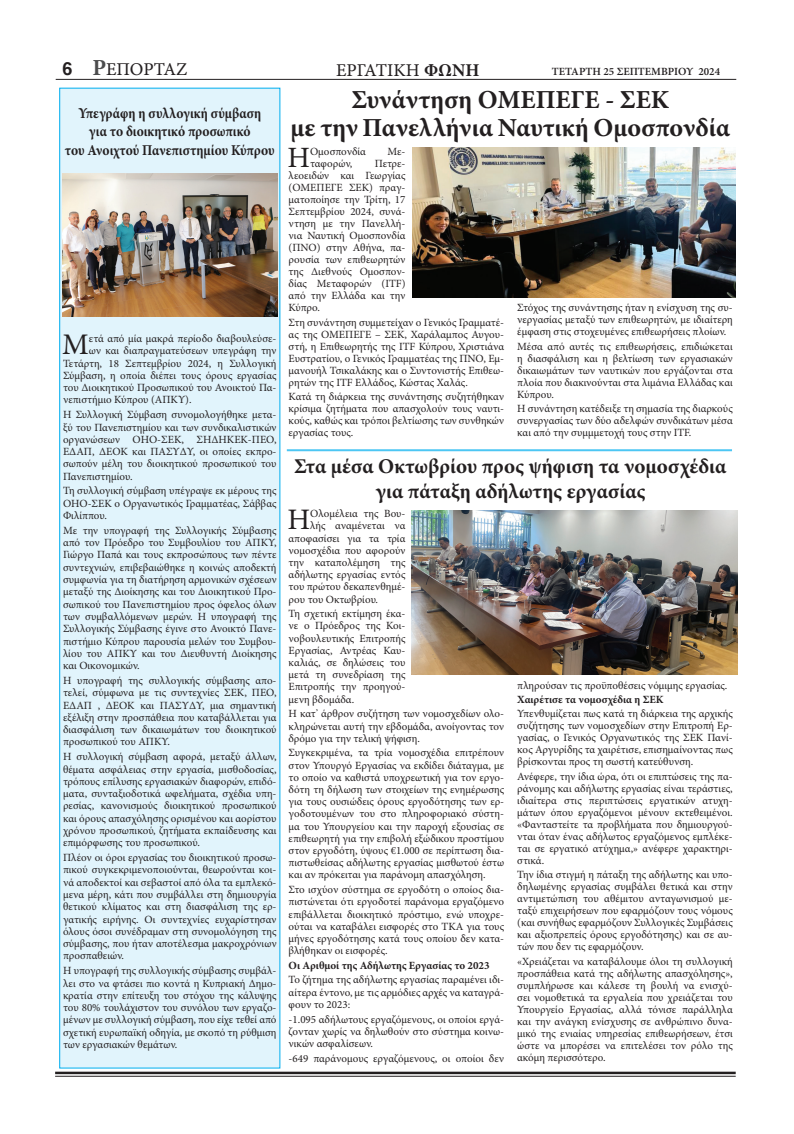
<style>
.page{position:relative;width:794px;height:1134px;background:#fff}
.page>*{position:absolute;margin:0;border:0;box-sizing:border-box;transform-origin:0 0}
.t1{font:29.9px "Minion Pro";color:#231f20}
.t2{font:29.8px "Minion Pro";color:#231f20}
.t3{font:29.5px "Minion Pro";color:#231f20}
.t4{font:700 26px "Minion Pro";color:#231f20}
.t5{font:700 21px "Minion Pro";color:#231f20}
.t6{font:18px "Minion Pro Capt";color:#231f20}
.t7{font:700 18px "Helvetica";color:#231f20}
.t8{font:700 15px "Minion Pro";color:#231f20;scale:.9 1}
.t9{font:11px/12px "Minion Pro";color:#231f20;text-align:justify}
.t10{font:700 11px "Minion Pro";color:#231f20}
.t11{font:600 11px "Minion Pro";color:#231f20}
.s1{font-family:"Minion Pro";font-weight:700;font-size:23px;color:#4b4c4d}
.s2{font-family:"Minion Pro";font-weight:700}
</style>
<div class="page">
<div style="left:60px;top:88px;width:220px;height:980px;background:#e1f4fc"></div>
<div style="left:59px;top:88px;width:221px;height:980px;border:1px solid #00aeef"></div>
<img style="left:62px;top:174px;width:216px;height:142px">
<img style="left:412px;top:147px;width:324px;height:151px">
<hr style="left:287px;top:449px;width:445px;height:2px;background:#00aeef">
<img style="left:411px;top:510px;width:326px;height:165px">
<hr style="left:55px;top:1072px;width:680px;height:2px;background:#231f20">
<hr style="left:55px;top:1076px;width:680px;height:1px;background:#231f20">
<hr style="left:56px;top:79px;width:680px;height:1px;background:#231f20">
<p class="t7" style="left:62px;top:58px;width:12px">6</p>
<p class="t6" style="left:92px;top:58px;width:96px"><span class="s1">Ρ</span>ΕΠΟΡΤΑΖ</p>
<p class="t6" style="left:336px;top:59px;width:145px">ΕΡΓΑΤΙΚΗ <span class="s2">ΦΩΝΗ</span></p>
<p class="t11" style="left:552px;top:64px;width:170px">ΤΕΤΑΡΤΗ 25 ΣΕΠΤΕΜΒΡΙΟΥ 2024</p>
<p class="t8" style="left:78px;top:103px;width:205px">Υπεγράφη η συλλογική σύμβαση</p>
<p class="t8" style="left:89px;top:121px;width:181px">για το διοικητικό προσωπικό</p>
<p class="t8" style="left:65px;top:140px;width:234px">του Ανοιχτού Πανεπιστημίου Κύπρου</p>
<p class="t1" style="left:62px;top:325px;width:28px">Μ</p>
<p class="t9" style="left:89px;top:332px;width:189px">ετά από μία μακρά περίοδο διαβουλεύσε-</p>
<p class="t9" style="left:89px;top:345px;width:189px">ων και διαπραγματεύσεων υπεγράφη την</p>
<p class="t9" style="left:63px;top:357px;width:215px">Τετάρτη, 18 Σεπτεμβρίου 2024, η Συλλογική</p>
<p class="t9" style="left:63px;top:369px;width:215px">Σύμβαση, η οποία διέπει τους όρους εργασίας</p>
<p class="t9" style="left:63px;top:382px;width:215px">του Διοικητικού Προσωπικού του Ανοικτού Πα-</p>
<p class="t9" style="left:63px;top:394px;width:130px">νεπιστήμιο Κύπρου (ΑΠΚΥ).</p>
<p class="t9" style="left:63px;top:409px;width:215px;line-height:12.3px">Η Συλλογική Σύμβαση συνομολογήθηκε μετα&shy;ξύ του Πανεπιστημίου και των συνδικαλιστικών οργανώσεων ΟΗΟ-ΣΕΚ, ΣΗΔΗΚΕΚ-ΠΕΟ, ΕΔΑΠ, ΔΕΟΚ και ΠΑΣΥΔΥ, οι οποίες εκπρο&shy;σωπούν μέλη του διοικητικού προσωπικού του Πανεπιστημίου.</p>
<p class="t9" style="left:63px;top:485px;width:215px;line-height:12.3px">Τη συλλογική σύμβαση υπέγραψε εκ μέρους της ΟΗΟ-ΣΕΚ ο Οργανωτικός Γραμματέας, Σάββας Φιλίππου.</p>
<p class="t9" style="left:63px;top:524px;width:215px;line-height:12.3px">Με την υπογραφή της Συλλογικής Σύμβασης από τον Πρόεδρο του Συμβουλίου του ΑΠΚΥ, Γιώργο Παπά και τους εκπροσώπους των πέντε συντεχνιών, επιβεβαιώθηκε η κοινώς αποδεκτή συμφωνία για τη διατήρηση αρμονικών σχέσεων μεταξύ της Διοίκησης και του Διοικητικού Προ&shy;σωπικού του Πανεπιστημίου προς όφελος όλων των συμβαλλόμενων μερών. Η υπογραφή της Συλλογικής Σύμβασης έγινε στο Ανοικτό Πανε&shy;πιστήμιο Κύπρου παρουσία μελών του Συμβου&shy;λίου του ΑΠΚΥ και του Διευθυντή Διοίκησης και Οικονομικών.</p>
<p class="t9" style="left:63px;top:674px;width:215px;line-height:12.3px">Η υπογραφή της συλλογικής σύμβασης απο&shy;τελεί, σύμφωνα με τις συντεχνίες ΣΕΚ, ΠΕΟ, ΕΔΑΠ , ΔΕΟΚ και ΠΑΣΥΔΥ, μια σημαντική εξέλιξη στην προσπάθεια που καταβάλλεται για διασφάλιση των δικαιωμάτων του διοικητικού προσωπικού του ΑΠΚΥ.</p>
<p class="t9" style="left:63px;top:751px;width:215px;line-height:12.3px">Η συλλογική σύμβαση αφορά, μεταξύ άλλων, θέματα ασφάλειας στην εργασία, μισθοδοσίας, τρόπους επίλυσης εργασιακών διαφορών, επιδό&shy;ματα, συνταξιοδοτικά ωφελήματα, σχέδια υπη&shy;ρεσίας, κανονισμούς διοικητικού προσωπικού και όρους απασχόλησης ορισμένου και αορίστου χρόνου προσωπικού, ζητήματα εκπαίδευσης και επιμόρφωσης του προσωπικού.</p>
<p class="t9" style="left:63px;top:851px;width:215px;line-height:12.3px">Πλέον οι όροι εργασίας του διοικητικού προσω&shy;πικού συγκεκριμενοποιούνται, θεωρούνται κοι&shy;νά αποδεκτοί και σεβαστοί από όλα τα εμπλεκό&shy;μενα μέρη, κάτι που συμβάλλει στη δημιουργία θετικού κλίματος και στη διασφάλιση της ερ&shy;γατικής ειρήνης. Οι συντεχνίες ευχαρίστησαν όλους όσοι συνέδραμαν στη συνομολόγηση της σύμβασης, που ήταν αποτέλεσμα μακροχρόνιων προσπαθειών.</p>
<p class="t9" style="left:63px;top:965px;width:215px;line-height:12.3px">Η υπογραφή της συλλογικής σύμβασης συμβάλ&shy;λει στο να φτάσει πιο κοντά η Κυπριακή Δημο&shy;κρατία στην επίτευξη του στόχου της κάλυψης του 80% τουλάχιστον του συνόλου των εργαζο&shy;μένων με συλλογική σύμβαση, που είχε τεθεί από σχετική ευρωπαϊκή οδηγία, με σκοπό τη ρύθμιση των εργασιακών θεμάτων.</p>
<p class="t4" style="left:351px;top:81px;width:319px">Συνάντηση ΟΜΕΠΕΓΕ - ΣΕΚ</p>
<p class="t4" style="left:291px;top:110px;width:441px">με την Πανελλήνια Ναυτική Ομοσπονδία</p>
<p class="t3" style="left:287px;top:138px;width:24px">Η</p>
<p class="t9" style="left:310px;top:146px;width:57px">Ομοσπονδία</p>
<p class="t9" style="left:387px;top:146px;width:19px">Με-</p>
<p class="t9" style="left:310px;top:158px;width:44px">ταφορών,</p>
<p class="t9" style="left:289px;top:158px;width:118px;text-indent:86px">Πετρε&shy;λεοειδών και Γεωργίας (ΟΜΕΠΕΓΕ ΣΕΚ) πραγ&shy;ματοποίησε την Τρίτη, 17<br>Σεπτεμβρίου 2024, συνά&shy;ντηση με την Πανελλή&shy;νια Ναυτική Ομοσπονδία (ΠΝΟ) στην Αθήνα, πα&shy;ρουσία των επιθεωρητών της Διεθνούς Ομοσπον&shy;δίας Μεταφορών (ITF) από την Ελλάδα και την Κύπρο.</p>
<p class="t9" style="left:289px;top:316px;width:217px">Στη συνάντηση συμμετείχαν ο Γενικός Γραμματέ&shy;ας της ΟΜΕΠΕΓΕ – ΣΕΚ, Χαράλαμπος Αυγου&shy;στή, η Επιθεωρητής της ITF Κύπρου, Χριστιάνα Ευστρατίου, ο Γενικός Γραμματέας της ΠΝΟ, Εμ&shy;μανουήλ Τσικαλάκης και ο Συντονιστής Επιθεω&shy;ρητών της ITF Ελλάδος, Κώστας Χαλάς.</p>
<p class="t9" style="left:289px;top:391px;width:217px">Κατά τη διάρκεια της συνάντησης συζητήθηκαν κρίσιμα ζητήματα που απασχολούν τους ναυτι&shy;κούς, καθώς και τρόποι βελτίωσης των συνθηκών εργασίας τους.</p>
<p class="t9" style="left:517px;top:302px;width:217px">Στόχος της συνάντησης ήταν η ενίσχυση της συ&shy;νεργασίας μεταξύ των επιθεωρητών, με ιδιαίτερη έμφαση στις στοχευμένες επιθεωρήσεις πλοίων.</p>
<p class="t9" style="left:517px;top:340px;width:217px">Μέσα από αυτές τις επιθεωρήσεις, επιδιώκεται η διασφάλιση και η βελτίωση των εργασιακών δικαιωμάτων των ναυτικών που εργάζονται στα πλοία που διακινούνται στα λιμάνια Ελλάδας και Κύπρου.</p>
<p class="t9" style="left:517px;top:403px;width:217px">Η συνάντηση κατέδειξε τη σημασία της διαρκούς συνεργασίας των δύο αδελφών συνδικάτων μέσα και από την συμμμετοχή τους στην ITF.</p>
<p class="t5" style="left:294px;top:452px;width:433px">Στα μέσα Οκτωβρίου προς ψήφιση τα νομοσχέδια</p>
<p class="t5" style="left:375px;top:476px;width:272px">για πάταξη αδήλωτης εργασίας</p>
<p class="t2" style="left:287px;top:500px;width:24px">Η</p>
<p class="t9" style="left:310px;top:508px;width:97px">Ολομέλεια της Βου-</p>
<p class="t9" style="left:310px;top:520px;width:97px">λής αναμένεται να</p>
<p class="t9" style="left:289px;top:532px;width:118px">αποφασίσει για τα τρία</p>
<p class="t9" style="left:289px;top:544px;width:118px">νομοσχέδια που αφορούν</p>
<p class="t9" style="left:289px;top:556px;width:118px">την καταπολέμηση της</p>
<p class="t9" style="left:289px;top:569px;width:118px">αδήλωτης εργασίας εντός</p>
<p class="t9" style="left:289px;top:581px;width:118px">του πρώτου δεκαπενθημέ-</p>
<p class="t9" style="left:289px;top:593px;width:91px">ρου του Οκτωβρίου.</p>
<p class="t9" style="left:289px;top:608px;width:118px">Τη σχετική εκτίμηση έκα&shy;νε ο Πρόεδρος της Κοι&shy;νοβουλευτικής Επιτροπής Εργασίας, Αντρέας Καυ&shy;καλιάς, σε δηλώσεις του μετά τη συνεδρίαση της Επιτροπής την προηγού&shy;μενη βδομάδα.</p>
<p class="t9" style="left:289px;top:708px;width:217px">Η κατ’ άρθρον συζήτηση των νομοσχεδίων ολο&shy;κληρώνεται αυτή την εβδομάδα, ανοίγοντας τον δρόμο για την τελική ψήφιση.</p>
<p class="t9" style="left:289px;top:747px;width:217px">Συγκεκριμένα, τα τρία νομοσχέδια επιτρέπουν στον Υπουργό Εργασίας να εκδίδει διάταγμα, με το οποίο να καθιστά υποχρεωτική για τον εργο&shy;δότη τη δήλωση των στοιχείων της ενημέρωσης για τους ουσιώδεις όρους εργοδότησης των ερ&shy;γοδοτουμένων του στο πληροφοριακό σύστη&shy;μα του Υπουργείου και την παροχή εξουσίας σε επιθεωρητή για την επιβολή εξώδικου προστίμου στον εργοδότη, ύψους €1.000 σε περίπτωση δια&shy;πιστωθείσας αδήλωτης εργασίας μισθωτού έστω και αν πρόκειται για παράνομη απασχόληση.</p>
<p class="t9" style="left:289px;top:883px;width:217px">Στο ισχύον σύστημα σε εργοδότη ο οποίος δια&shy;πιστώνεται ότι εργοδοτεί παράνομα εργαζόμενο επιβάλλεται διοικητικό πρόστιμο, ενώ υποχρε&shy;ούται να καταβάλει εισφορές στο ΤΚΑ για τους μήνες εργοδότησης κατά τους οποίου δεν κατα&shy;βλήθηκαν οι εισφορές.</p>
<p class="t10" style="left:289px;top:957px;width:202px">Οι Αριθμοί της Αδήλωτης Εργασίας το 2023</p>
<p class="t9" style="left:289px;top:974px;width:217px">Το ζήτημα της αδήλωτης εργασίας παραμένει ιδι&shy;αίτερα έντονο, με τις αρμόδιες αρχές να καταγρά&shy;φουν το 2023:</p>
<p class="t9" style="left:289px;top:1013px;width:217px">-1.095 αδήλωτους εργαζόμενους, οι οποίοι εργά&shy;ζονταν χωρίς να δηλωθούν στο σύστημα κοινω&shy;νικών ασφαλίσεων.</p>
<p class="t9" style="left:289px;top:1052px;width:217px">-649 παράνομους εργαζόμενους, οι οποίοι δεν</p>
<p class="t9" style="left:517px;top:679px;width:212px">πληρούσαν τις προϋποθέσεις νόμιμης εργασίας.</p>
<p class="t10" style="left:517px;top:692px;width:148px">Χαιρέτισε τα νομοσχέδια η ΣΕΚ</p>
<p class="t9" style="left:517px;top:708px;width:217px">Υπενθυμίζεται πως κατά τη διάρκεια της αρχικής συζήτησης των νομοσχεδίων στην Επιτροπή Ερ&shy;γασίας, ο Γενικός Οργανωτικός της ΣΕΚ Πανί&shy;κος Αργυρίδης τα χαιρέτισε, επισημαίνοντας πως βρίσκονται προς τη σωστή κατεύθυνση.</p>
<p class="t9" style="left:517px;top:770px;width:217px">Ανέφερε, την ίδια ώρα, ότι οι επιπτώσεις της πα&shy;ράνομης και αδήλωτης εργασίας είναι τεράστιες, ιδιαίτερα στις περιπτώσεις εργατικών ατυχη&shy;μάτων όπου εργαζόμενοι μένουν εκτεθειμένοι. «Φανταστείτε τα προβλήματα που δημιουργού&shy;νται όταν ένας αδήλωτος εργαζόμενος εμπλέκε&shy;ται σε εργατικό ατύχημα,» ανέφερε χαρακτηρι&shy;στικά.</p>
<p class="t9" style="left:517px;top:869px;width:217px">Την ίδια στιγμή η πάταξη της αδήλωτης και υπο&shy;δηλωμένης εργασίας συμβάλει θετικά και στην αντιμετώπιση του αθέμιτου ανταγωνισμού με&shy;ταξύ επιχειρήσεων που εφαρμόζουν τους νόμους (και συνήθως εφαρμόζουν Συλλογικές Συμβάσεις και αξιοπρεπείς όρους εργοδότησης) και σε αυ&shy;τών που δεν τις εφαρμόζουν.</p>
<p class="t9" style="left:517px;top:955px;width:217px">«Χρειάζεται να καταβάλουμε όλοι τη συλλογική προσπάθεια κατά της αδήλωτης απασχόλησης», συμπλήρωσε και κάλεσε τη βουλή να ενισχύ&shy;σει νομοθετικά τα εργαλεία που χρειάζεται του Υπουργείο Εργασίας, αλλά τόνισε παράλληλα και την ανάγκη ενίσχυσης σε ανθρώπινο δυνα&shy;μικό της ενιαίας υπηρεσίας επιθεωρήσεων, έτσι ώστε να μπορέσει να επιτελέσει τον ρόλο της ακόμη περισσότερο.</p>
</div>
